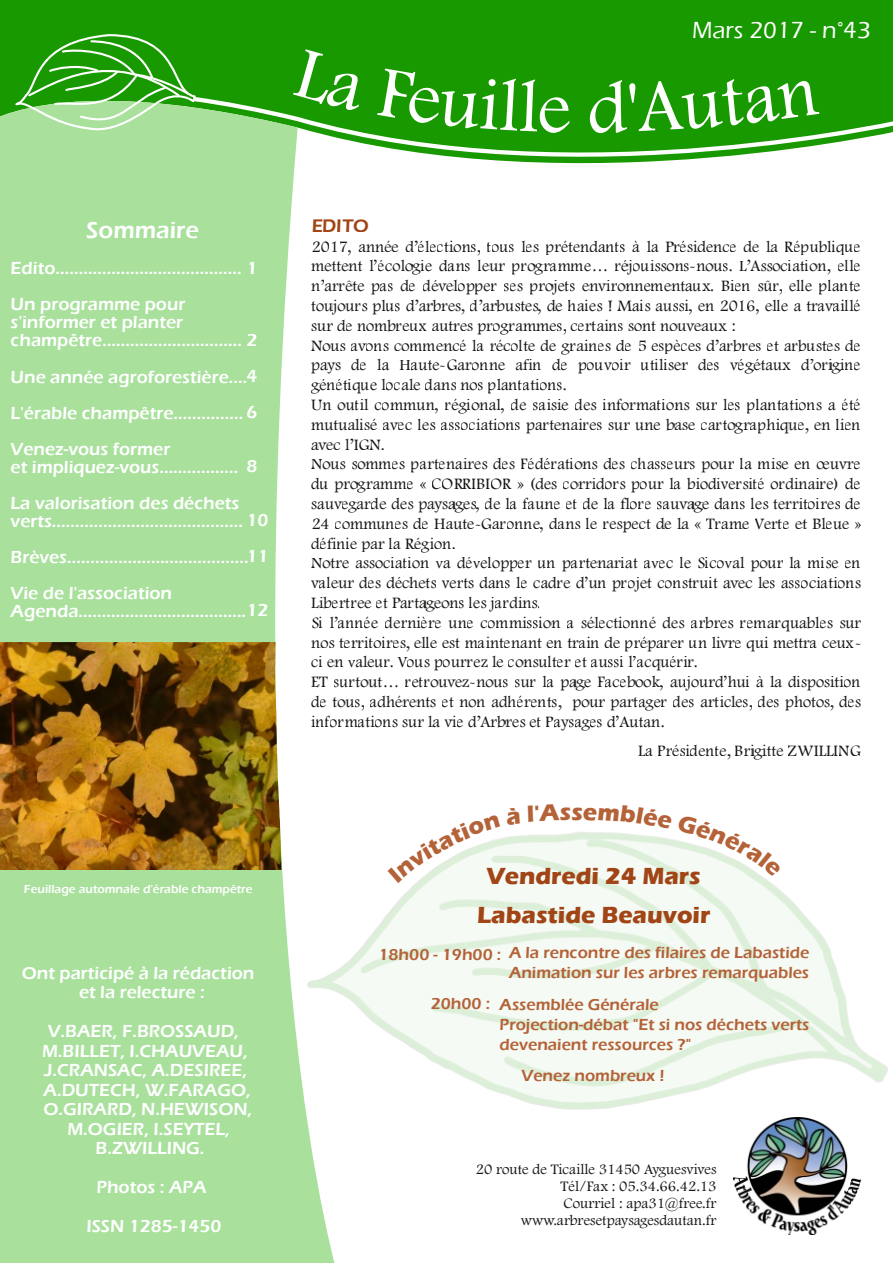
<style>
.page{position:relative;width:893px;height:1263px;background:#fff}
.page>*{position:absolute;margin:0;border:0;box-sizing:border-box;transform-origin:0 0}
.t1{font:700 24px/39.3px "Eras ITC";color:#a14516;text-align:center}
.t2{font:500 24px "Eras ITC";color:#fff}
.t3{font:600 24px "Eras ITC";color:#fff}
.t4{font:700 24px "Eras ITC";color:#b46238}
.t5{font:600 18.75px "Eras ITC";color:#a14516}
.t6{font:600 18px/19.5px "Eras ITC";color:#fff}
.t7{font:16.5px/19.8px "Footlight MT Light";color:#171614}
.t8{font:600 16.5px/19.8px "Eras ITC";color:#b46238}
.t9{font:15px/17.2px "Footlight MT Light";color:#171614;text-align:right}
.t10{font:600 12px "Eras ITC";color:#fff}
</style>
<div class="page">
<div style="left:0;top:0;width:893px;height:94px;background:#199900"></div>
<svg style="left:0;top:67px;width:335px;height:1196px;fill:#a8e09c"></svg>
<svg style="left:190px;top:94px;width:703px;height:110px"></svg>
<svg style="left:14px;top:30px;width:184px;height:104px"></svg>
<img style="left:733px;top:1161px;width:127px;height:74px">
<img style="left:287px;top:798px;width:601px;height:363px">
<img style="left:0;top:642px;width:282px;height:228px">
<div style="left:293px;top:49px;width:72px;height:63px;background:#199900"></div>
<div style="left:377px;top:67px;width:193px;height:66px;background:#199900"></div>
<div style="left:589px;top:78px;width:230px;height:55px;background:#199900"></div>
<svg style="left:387px;top:807px;width:133px;height:76px"></svg>
<svg style="left:527px;top:804px;width:43px;height:18px"></svg>
<svg style="left:584px;top:806px;width:198px;height:71px"></svg>
<h1 class="t2" style="left:692px;top:16px;width:180px">Mars 2017 - n°43</h1>
<h1 class="t3" style="left:86px;top:217px;width:114px">Sommaire</h1>
<p class="t6" style="left:11px;top:251px;width:248px;line-height:36px">Edito........................................ 1<br>Un programme pour</p>
<p class="t6" style="left:11px;top:314px;width:248px;line-height:18px">s'informer et planter champêtre.............................. 2</p>
<p class="t6" style="left:11px;top:359px;width:248px;line-height:36px;text-align:justify">Une année agroforestière....4<br>L'érable champêtre............... 6<br>Venez-vous former</p>
<p class="t6" style="left:11px;top:449px;width:248px;line-height:36px">et impliquez-vous................. 8<br>La valorisation des déchets</p>
<p class="t6" style="left:11px;top:503px;width:259px;line-height:36px;text-align:justify">verts......................................... 10<br>Brèves.......................................11<br>Vie de l'association</p>
<p class="t6" style="left:11px;top:601px;width:259px">Agenda....................................12</p>
<p class="t10" style="left:24px;top:882px;width:230px">Feuillage automnale d'érable champêtre</p>
<p class="t6" style="left:22px;top:963px;width:234px;text-align:center">Ont participé à la rédaction et la relecture :</p>
<p class="t6" style="left:42px;top:1022px;width:212px;text-align:center">V.BAER, F.BROSSAUD,<br>M.BILLET, I.CHAUVEAU,<br>J.CRANSAC, A.DESIREE,<br>A.DUTECH, W.FARAGO,<br>O.GIRARD, N.HEWISON,<br>M.OGIER, I.SEYTEL,<br>B.ZWILLING.</p>
<p class="t6" style="left:86px;top:1168px;width:136px;line-height:39px;text-align:center">Photos : APA<br>ISSN 1285-1450</p>
<p class="t5" style="left:311px;top:215px;width:59px">EDITO</p>
<p class="t7" style="left:311px;top:238px;width:551px">2017, année d’élections, tous les prétendants à la Présidence de la République mettent l’écologie dans leur programme… réjouissons-nous. L’Association, elle n’arrête pas de développer ses projets environnementaux. Bien sûr, elle plante toujours plus d’arbres, d’arbustes, de haies ! Mais aussi, en 2016, elle a travaillé sur de nombreux autres programmes, certains sont nouveaux :<br>Nous avons commencé la récolte de graines de 5 espèces d’arbres et arbustes de pays de la Haute-Garonne afin de pouvoir utiliser des végétaux d’origine génétique locale dans nos plantations.<br>Un outil commun, régional, de saisie des informations sur les plantations a été mutualisé avec les associations partenaires sur une base cartographique, en lien avec l’IGN.<br>Nous sommes partenaires des Fédérations des chasseurs pour la mise en œuvre du programme « CORRIBIOR » (des corridors pour la biodiversité ordinaire) de sauvegarde des paysages, de la faune et de la flore sauvage dans les territoires de 24 communes de Haute-Garonne, dans le respect de la « Trame Verte et Bleue » définie par la Région.<br>Notre association va développer un partenariat avec le Sicoval pour la mise en valeur des déchets verts dans le cadre d’un projet construit avec les associations Libertree et Partageons les jardins.<br>Si l’année dernière une commission a sélectionné des arbres remarquables sur nos territoires, elle est maintenant en train de préparer un livre qui mettra ceux&shy;ci en valeur. Vous pourrez le consulter et aussi l’acquérir.<br>ET surtout… retrouvez-nous sur la page Facebook, aujourd’hui à la disposition de tous, adhérents et non adhérents, pour partager des articles, des photos, des informations sur la vie d’Arbres et Paysages d’Autan.</p>
<p class="t7" style="left:638px;top:742px;width:224px">La Présidente, Brigitte ZWILLING</p>
<h1 class="t4" style="left:571px;top:798px;width:13px">s</h1>
<h1 class="t1" style="left:477px;top:856px;width:235px">Vendredi 24 Mars<br>Labastide Beauvoir</h1>
<p class="t8" style="left:509px;top:943px;width:302px">A la rencontre des filaires de Labastide<br>Animation sur les arbres remarquables</p>
<p class="t8" style="left:378px;top:945px;width:124px">18h00 - 19h00 :</p>
<p class="t8" style="left:500px;top:995px;width:311px">Assemblée Générale<br>Projection-débat "Et si nos déchets verts devenaient ressources ?"</p>
<p class="t8" style="left:431px;top:994px;width:61px">20h00 :</p>
<p class="t8" style="left:522px;top:1065px;width:145px">Venez nombreux !</p>
<p class="t9" style="left:476px;top:1161px;width:242px">20 route de Ticaille 31450 Ayguesvives<br>Tél/Fax : 05.34.66.42.13<br>Courriel : apa31@free.fr www.arbresetpaysagesdautan.fr</p>
</div>
